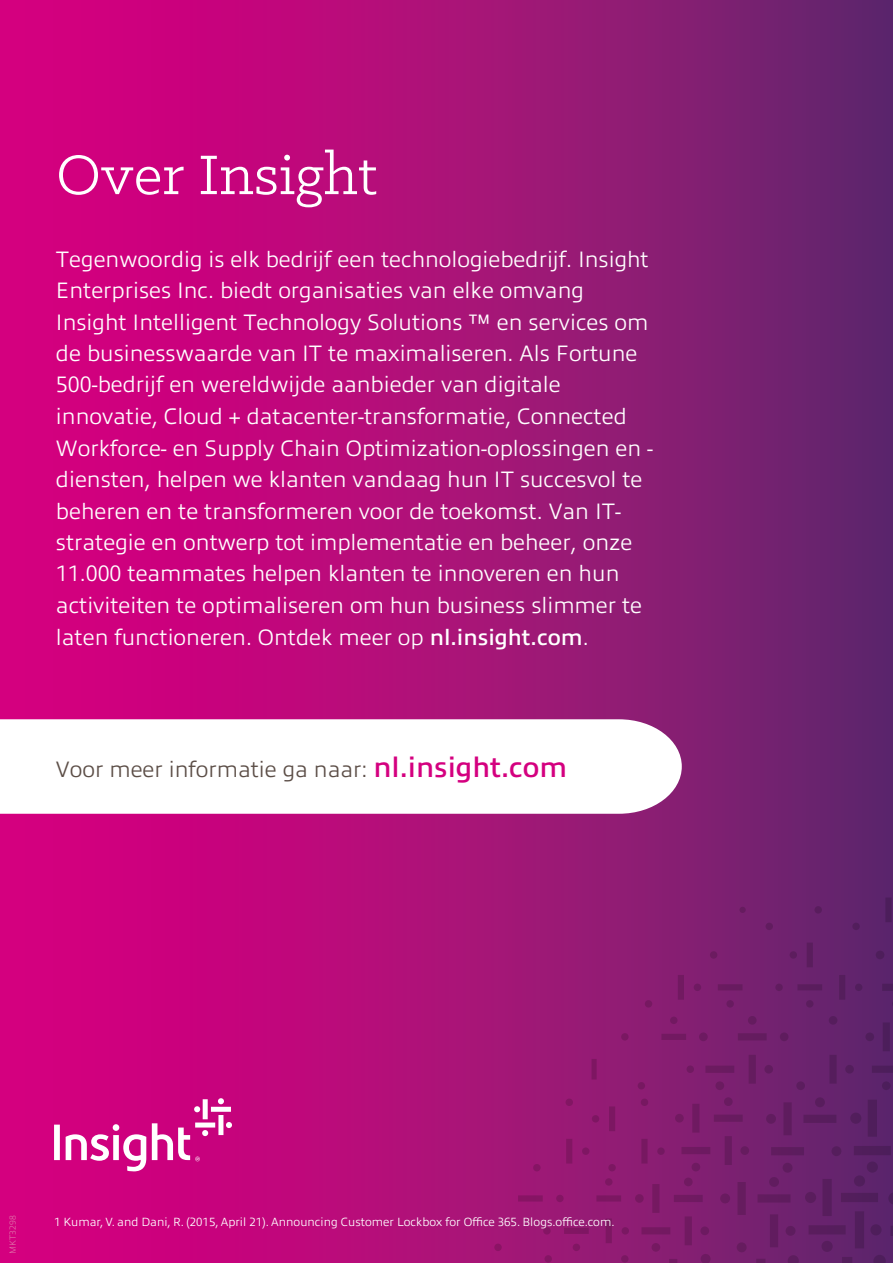
<style>
.page{position:relative;width:893px;height:1263px;background:#fff}
.page>*{position:absolute;margin:0;border:0;box-sizing:border-box;transform-origin:0 0}
.t1{font:63px "Klinic Slab";color:#fff}
.t2{font:300 22.5px/31.5px "Allumi Pro";color:#fff}
.t3{font:300 22.5px "Allumi Pro";color:#5c4e47}
.t4{font:300 12px "Allumi Pro";color:#fff}
.t5{font:300 9px "Allumi Pro";color:#df6ca6}
.s1{font-weight:600}
.s2{font-weight:600;font-size:28.5px;color:#d4007f}
</style>
<div class="page">
<div style="left:0;top:0;width:893px;height:1263px;background:linear-gradient(to right,#e40081,#66286d)"></div>
<svg style="left:494px;top:897px;width:399px;height:366px;background:#801e70"></svg>
<svg style="left:54px;top:1098px;width:178px;height:73px"></svg>
<svg style="left:0;top:719px;width:682px;height:95px"></svg>
<h1 class="t1" style="left:56px;top:135px;width:322px">Over Insight</h1>
<p class="t2" style="left:56px;top:241px;width:599px">Tegenwoordig is elk bedrijf een technologiebedrijf. Insight Enterprises Inc. biedt organisaties van elke omvang Insight Intelligent Technology Solutions ™ en services om de businesswaarde van IT te maximaliseren. Als Fortune 500-bedrijf en wereldwijde aanbieder van digitale innovatie, Cloud + datacenter-transformatie, Connected Workforce- en Supply Chain Optimization-oplossingen en - diensten, helpen we klanten vandaag hun IT succesvol te beheren en te transformeren voor de toekomst. Van IT&shy;strategie en ontwerp tot implementatie en beheer, onze 11.000 teammates helpen klanten te innoveren en hun activiteiten te optimaliseren om hun business slimmer te laten functioneren. Ontdek meer op <span class="s1">nl.insight.com</span>.</p>
<p class="t3" style="left:56px;top:753px;width:513px">Voor meer informatie ga naar: <span class="s2">nl.insight.com</span></p>
<p class="t5" style="left:6px;top:1253px;width:40px;rotate:-90deg">MKT3298</p>
<p class="t4" style="left:54px;top:1213px;width:562px">1 Kumar, V. and Dani, R. (2015, April 21). Announcing Customer Lockbox for Office 365. Blogs.office.com.</p>
</div>
